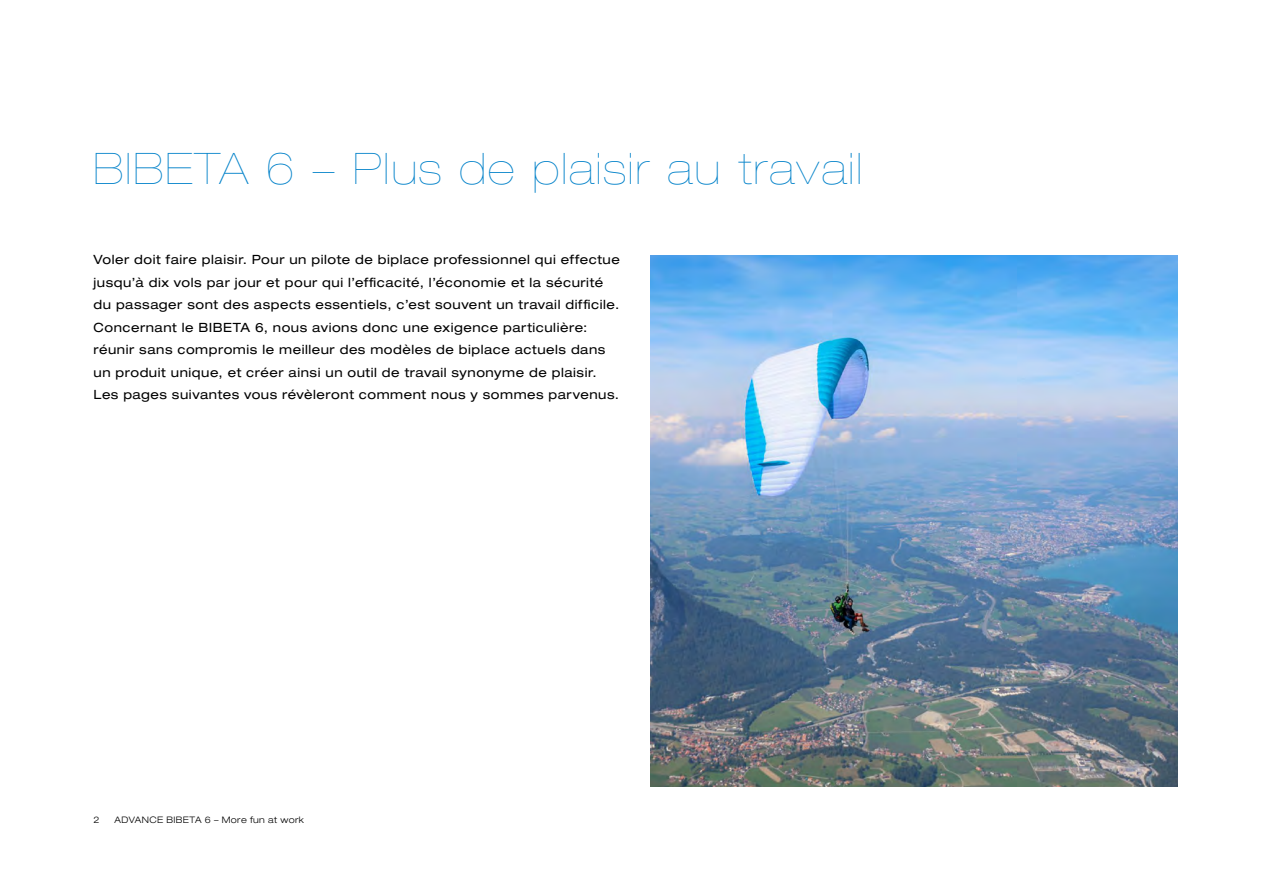
<style>
.page{position:relative;width:1263px;height:893px;background:#fff}
.page>*{position:absolute;margin:0;border:0;box-sizing:border-box;transform-origin:0 0}
.head_1_DE{font:200 expanded 43.5px "Helvetica Neue LT Pro";letter-spacing:.05em;color:#0081c9}
.text_1{font:expanded 12.75px/22.5px "Helvetica Neue LT Pro";letter-spacing:.04em;color:#000}
.pagina__text_2{font:300 expanded 9px "Helvetica Neue LT Pro";letter-spacing:.04em;color:#000}
</style>
<div class="page">
<img style="left:650px;top:255px;width:528px;height:532px">
<p class="head_1_DE" style="left:94px;top:143px;width:770px">BIBETA 6 – Plus de plaisir au travail</p>
<p class="text_1" style="left:94px;top:248px;width:528px">Voler doit faire plaisir. Pour un pilote de biplace professionnel qui effectue jusqu’à dix vols par jour et pour qui l’efficacité, l’économie et la sécurité du passager sont des aspects essentiels, c’est souvent un travail difficile.<br>Concernant le BIBETA 6, nous avions donc une exigence particulière: réunir sans compromis le meilleur des modèles de biplace actuels dans un produit unique, et créer ainsi un outil de travail synonyme de plaisir.<br>Les pages suivantes vous révèleront comment nous y sommes parvenus.</p>
<p class="pagina__text_2" style="left:94px;top:814px;width:8px">2</p>
<p class="pagina__text_2" style="left:115px;top:814px;width:191px">ADVANCE BIBETA 6 – More fun at work</p>
</div>
